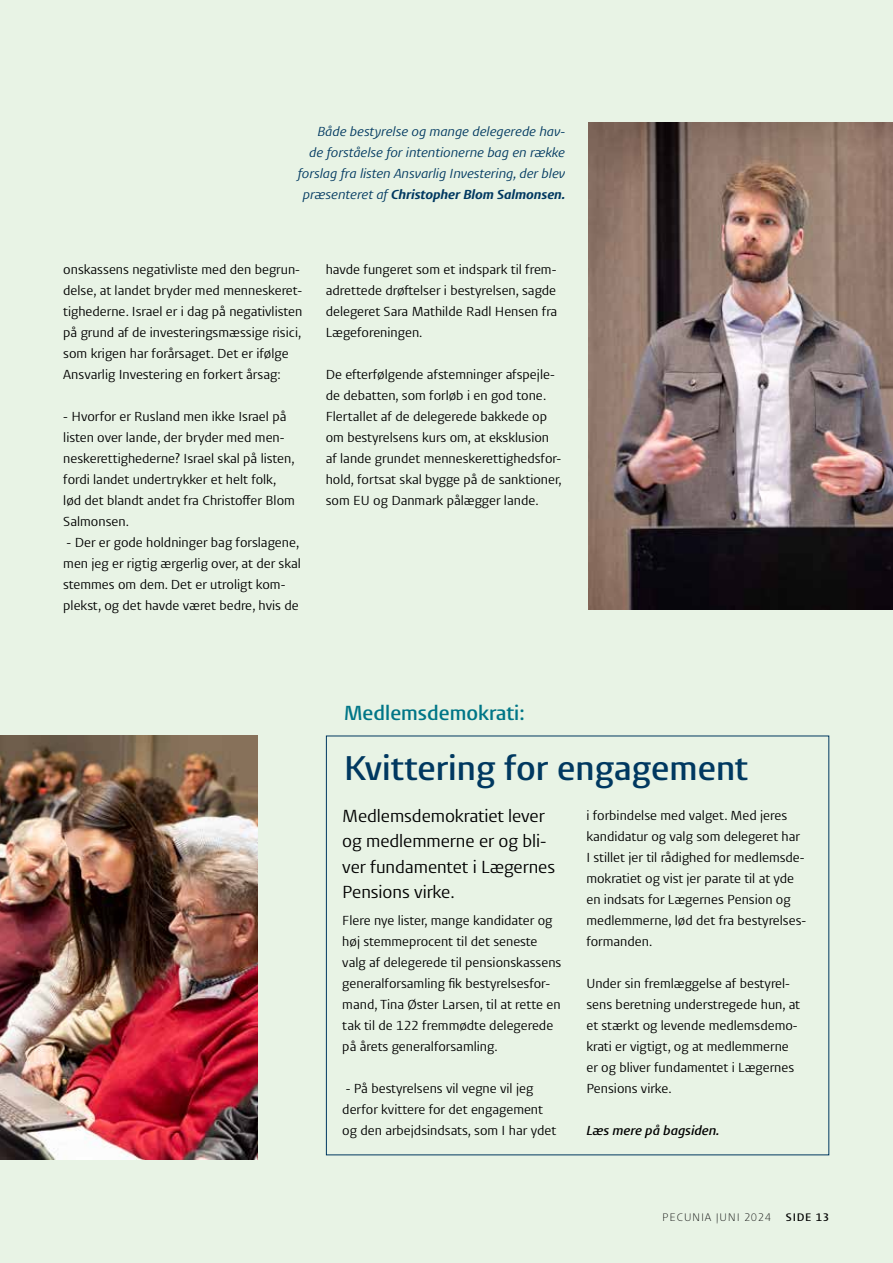
<style>
.page{position:relative;width:893px;height:1263px;background:#e8f3e5}
.page>*{position:absolute;margin:0;border:0;box-sizing:border-box;transform-origin:0 0}
.t1{font:600 35.4px "Aad Pro";color:#003860}
.t2{font:600 21px "Aad Pro";color:#007687}
.t3{font:18px/25.5px "Aad Pro";letter-spacing:-.005em;color:#000}
.t4{font:13.5px/21px "Aad Pro";color:#000}
.t5{font:italic 13.5px/21px "Aad Pro";color:#003860;text-align:right}
.t6{font:italic 600 13.5px "Aad Pro";color:#000}
.t7{font:300 11.25px "Aad Pro";letter-spacing:.07em;color:#000}
.t8{font:600 11.25px "Aad Pro";letter-spacing:.07em;color:#000}
.s1{font-weight:700}
</style>
<div class="page">
<img style="left:588px;top:123px;width:305px;height:487px">
<img style="left:0;top:736px;width:257px;height:424px">
<p class="t5" style="left:298px;top:119px;width:269px">Både bestyrelse og mange delegerede hav-<br>de forståelse for intentionerne bag en række forslag fra listen Ansvarlig Investering, der blev præsenteret af <span class="s1">Christopher Blom Salmonsen.</span></p>
<p class="t4" style="left:63px;top:257px;width:241px">onskassens negativliste med den begrun&shy;delse, at landet bryder med menneskeret&shy;tighederne. Israel er i dag på negativlisten på grund af de investeringsmæssige risici, som krigen har forårsaget. Det er ifølge Ansvarlig Investering en forkert årsag:</p>
<p class="t4" style="left:63px;top:404px;width:233px">- Hvorfor er Rusland men ikke Israel på listen over lande, der bryder med men&shy;neskerettighederne? Israel skal på listen, fordi landet undertrykker et helt folk, lød det blandt andet fra Christoffer Blom Salmonsen.</p>
<p class="t4" style="left:63px;top:530px;width:239px">- Der er gode holdninger bag forslagene, men jeg er rigtig ærgerlig over, at der skal stemmes om dem. Det er utroligt kom&shy;plekst, og det havde været bedre, hvis de</p>
<p class="t4" style="left:326px;top:257px;width:233px;text-align:justify">havde fungeret som et indspark til frem&shy;adrettede drøftelser i bestyrelsen, sagde delegeret Sara Mathilde Radl Hensen fra Lægeforeningen.</p>
<p class="t4" style="left:326px;top:362px;width:237px">De efterfølgende afstemninger afspejle&shy;de debatten, som forløb i en god tone.<br>Flertallet af de delegerede bakkede op om bestyrelsens kurs om, at eksklusion af lande grundet menneskerettighedsfor&shy;hold, fortsat skal bygge på de sanktioner, som EU og Danmark pålægger lande.</p>
<h2 class="t2" style="left:344px;top:696px;width:182px">Medlemsdemokrati:</h2>
<h1 class="t1" style="left:344px;top:739px;width:406px">Kvittering for engagement</h1>
<h3 class="t3" style="left:342px;top:801px;width:214px">Medlemsdemokratiet lever og medlemmerne er og bli&shy;ver fundamentet i Lægernes<br>Pensions virke.</h3>
<p class="t4" style="left:342px;top:908px;width:221px">Flere nye lister, mange kandidater og høj stemmeprocent til det seneste valg af delegerede til pensionskassens generalforsamling fik bestyrelsesfor&shy;mand, Tina Øster Larsen, til at rette en tak til de 122 fremmødte delegerede på årets generalforsamling.</p>
<p class="t4" style="left:342px;top:1076px;width:215px">- På bestyrelsens vil vegne vil jeg derfor kvittere for det engagement og den arbejdsindsats, som I har ydet</p>
<p class="t4" style="left:586px;top:803px;width:221px">i forbindelse med valget. Med jeres kandidatur og valg som delegeret har I stillet jer til rådighed for medlemsde&shy;mokratiet og vist jer parate til at yde en indsats for Lægernes Pension og medlemmerne, lød det fra bestyrelses&shy;formanden.</p>
<p class="t4" style="left:586px;top:971px;width:215px">Under sin fremlæggelse af bestyrel&shy;sens beretning understregede hun, at et stærkt og levende medlemsdemo&shy;krati er vigtigt, og at medlemmerne er og bliver fundamentet i Lægernes<br>Pensions virke.</p>
<p class="t6" style="left:586px;top:1119px;width:135px">Læs mere på bagsiden.</p>
<p class="t7" style="left:662px;top:1208px;width:110px">PECUNIA JUNI 2024</p>
<p class="t8" style="left:786px;top:1208px;width:45px">SIDE 13</p>
</div>
